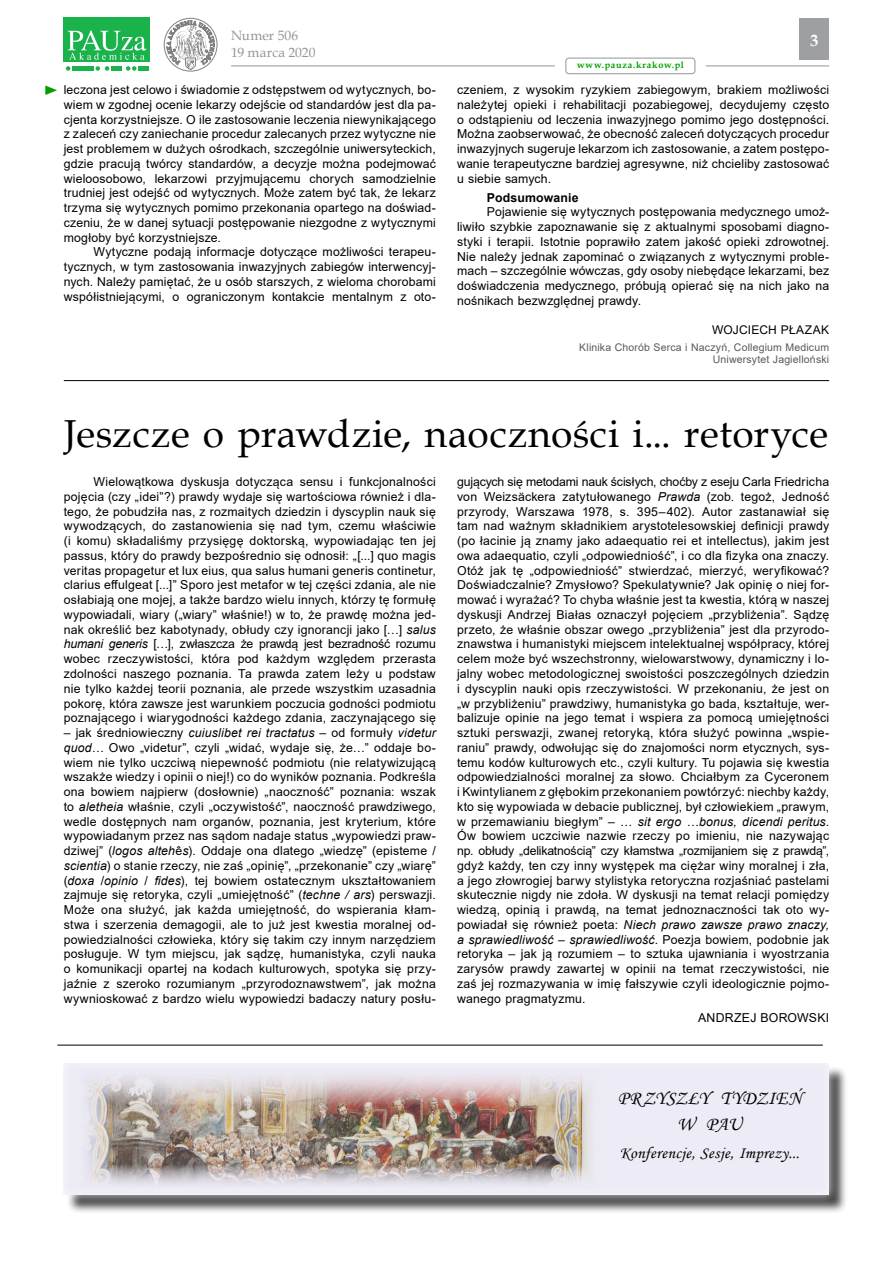
<style>
.page{position:relative;width:893px;height:1263px;background:#fff}
.page>*{position:absolute;margin:0;border:0;box-sizing:border-box;transform-origin:0 0}
.t1{font:39px "Book Antiqua";letter-spacing:.015em;color:#000}
.t2{font:19.5px/25.5px "Monotype Corsiva";letter-spacing:.01em;color:#000;text-align:center}
.t3{font:16.5px "Monotype Corsiva";letter-spacing:.025em;color:#000}
.t4{font:700 16.5px "Book Antiqua";color:#fff}
.t5{font:13.5px/16.2px "Book Antiqua";letter-spacing:.005em;color:#939598}
.t6{font:13.5px "Times New Roman";color:#00a000;scale:1.22 1}
.t7{font:12.3px/14.7px "Arial";letter-spacing:.015em;color:#000;text-align:justify}
.t8{font:700 12.3px "Arial";letter-spacing:.015em;color:#000}
.t9{font:12px "Arial";letter-spacing:.015em;color:#000}
.t10{font:10.5px/12.6px "Arial";letter-spacing:.015em;color:#58595b;text-align:right}
.t11{font:700 9.15px "Book Antiqua";letter-spacing:.075em;color:#00a000}
.s1{font-style:italic}
</style>
<div class="page">
<div style="left:799px;top:18px;width:30px;height:42px;background:#9d9fa2"></div>
<svg style="left:66px;top:66px;width:4px;height:5px"></svg>
<svg style="left:96px;top:66px;width:13px;height:5px"></svg>
<svg style="left:126px;top:66px;width:11px;height:5px"></svg>
<div style="left:72px;top:66px;width:10px;height:5px;background:#19b24b"></div>
<div style="left:84px;top:66px;width:10px;height:5px;background:#19b24b"></div>
<div style="left:111px;top:66px;width:10px;height:5px;background:#19b24b"></div>
<div style="left:138px;top:66px;width:10px;height:5px;background:#19b24b"></div>
<div style="left:64px;top:18px;width:86px;height:44px;background:#19b24b"></div>
<svg style="left:68px;top:30px;width:78px;height:30px"></svg>
<hr style="left:231px;top:66px;width:324px;height:1px;background:#939598">
<div style="left:566px;top:58px;width:129px;height:16px;border:1px solid #939598;border-radius:3px"></div>
<hr style="left:706px;top:66px;width:123px;height:1px;background:#939598">
<div style="left:164px;top:18px;width:53px;height:53px;border:1px solid #000;border-radius:50%"></div>
<svg style="left:167px;top:17px;width:48px;height:53px"></svg>
<hr style="left:64px;top:380px;width:765px;height:1px;background:#000">
<div style="left:66px;top:1065px;width:782px;height:149px;background:#000;opacity:.75"></div>
<div style="left:63px;top:1051px;width:777px;height:157px;background:#fff;opacity:.75"></div>
<hr style="left:57px;top:1045px;width:766px;height:1px;background:#000">
<img style="left:75px;top:1067px;width:525px;height:122px">
<p class="t5" style="left:231px;top:27px;width:86px">Numer 506<br>19 marca 2020</p>
<h3 class="t4" style="left:810px;top:30px;width:10px">3</h3>
<p class="t11" style="left:577px;top:59px;width:108px">www.pauza.krakow.pl</p>
<p class="t7" style="left:64px;top:82px;width:374px">leczona jest celowo i świadomie z odstępstwem od wytycznych, bo&shy;wiem w zgodnej ocenie lekarzy odejście od standardów jest dla pa&shy;cjenta korzystniejsze. O ile zastosowanie leczenia niewynikającego z zaleceń czy zaniechanie procedur zalecanych przez wytyczne nie jest problemem w dużych ośrodkach, szczególnie uniwersyteckich, gdzie pracują twórcy standardów, a decyzje można podejmować wieloosobowo, lekarzowi przyjmującemu chorych samodzielnie trudniej jest odejść od wytycznych. Może zatem być tak, że lekarz trzyma się wytycznych pomimo przekonania opartego na doświad&shy;czeniu, że w danej sytuacji postępowanie niezgodne z wytycznymi mogłoby być korzystniejsze.</p>
<p class="t7" style="left:64px;top:245px;width:374px;text-indent:30px">Wytyczne podają informacje dotyczące możliwości terapeu&shy;tycznych, w tym zastosowania inwazyjnych zabiegów interwencyj&shy;nych. Należy pamiętać, że u osób starszych, z wieloma chorobami współistniejącymi, o ograniczonym kontakcie mentalnym z oto-</p>
<p class="t6" style="left:43px;top:81px;width:15px">►</p>
<p class="t7" style="left:457px;top:82px;width:374px">czeniem, z wysokim ryzykiem zabiegowym, brakiem możliwości należytej opieki i rehabilitacji pozabiegowej, decydujemy często o odstąpieniu od leczenia inwazyjnego pomimo jego dostępności.<br>Można zaobserwować, że obecność zaleceń dotyczących procedur inwazyjnych sugeruje lekarzom ich zastosowanie, a zatem postępo&shy;wanie terapeutyczne bardziej agresywne, niż chcieliby zastosować u siebie samych.</p>
<p class="t8" style="left:487px;top:189px;width:93px">Podsumowanie</p>
<p class="t7" style="left:457px;top:205px;width:374px;text-indent:30px">Pojawienie się wytycznych postępowania medycznego umoż&shy;liwiło szybkie zapoznawanie się z aktualnymi sposobami diagno&shy;styki i terapii. Istotnie poprawiło zatem jakość opieki zdrowotnej.<br>Nie należy jednak zapominać o związanych z wytycznymi proble&shy;mach – szczególnie wówczas, gdy osoby niebędące lekarzami, bez doświadczenia medycznego, próbują opierać się na nich jako na nośnikach bezwzględnej prawdy.</p>
<p class="t9" style="left:712px;top:321px;width:119px">WOJCIECH PŁAZAK</p>
<p class="t10" style="left:579px;top:340px;width:251px">Klinika Chorób Serca i Naczyń, Collegium Medicum<br>Uniwersytet Jagielloński</p>
<h1 class="t1" style="left:64px;top:407px;width:766px">Jeszcze o prawdzie, naoczności i... retoryce</h1>
<p class="t7" style="left:64px;top:474px;width:374px;text-indent:30px">Wielowątkowa dyskusja dotycząca sensu i funkcjonalności pojęcia (czy „idei”?) prawdy wydaje się wartościowa również i dla&shy;tego, że pobudziła nas, z rozmaitych dziedzin i dyscyplin nauk się wywodzących, do zastanowienia się nad tym, czemu właściwie (i komu) składaliśmy przysięgę doktorską, wypowiadając ten jej passus, który do prawdy bezpośrednio się odnosił: „[...] quo magis veritas propagetur et lux eius, qua salus humani generis continetur, clarius effulgeat [...]” Sporo jest metafor w tej części zdania, ale nie osłabiają one mojej, a także bardzo wielu innych, którzy tę formułę wypowiadali, wiary („wiary” właśnie!) w to, że prawdę można jed&shy;nak określić bez kabotynady, obłudy czy ignorancji jako […] <span class="s1">salus humani generis</span> […], zwłaszcza że prawdą jest bezradność rozumu wobec rzeczywistości, która pod każdym względem przerasta zdolności naszego poznania. Ta prawda zatem leży u podstaw nie tylko każdej teorii poznania, ale przede wszystkim uzasadnia pokorę, która zawsze jest warunkiem poczucia godności podmiotu poznającego i wiarygodności każdego zdania, zaczynającego się</p>
<p class="t7" style="left:64px;top:725px;width:374px">– jak średniowieczny <span class="s1">cuiuslibet rei tractatus</span> – od formuły <span class="s1">videtur quod…</span> Owo „videtur”, czyli „widać, wydaje się, że…” oddaje bo&shy;wiem nie tylko uczciwą niepewność podmiotu (nie relatywizującą wszakże wiedzy i opinii o niej!) co do wyników poznania. Podkreśla ona bowiem najpierw (dosłownie) „naoczność” poznania: wszak to <span class="s1">aletheia</span> właśnie, czyli „oczywistość”, naoczność prawdziwego, wedle dostępnych nam organów, poznania, jest kryterium, które wypowiadanym przez nas sądom nadaje status „wypowiedzi praw&shy;dziwej” (<span class="s1">logos alteh</span>ê<span class="s1">s</span>). Oddaje ona dlatego „wiedzę” (episteme / <span class="s1">scientia</span>) o stanie rzeczy, nie zaś „opinię”, „przekonanie” czy „wiarę” (<span class="s1">doxa</span> /<span class="s1">opinio</span> / <span class="s1">fides</span>), tej bowiem ostatecznym ukształtowaniem zajmuje się retoryka, czyli „umiejętność” (<span class="s1">techne / ars</span>) perswazji.<br>Może ona służyć, jak każda umiejętność, do wspierania kłam&shy;stwa i szerzenia demagogii, ale to już jest kwestia moralnej od&shy;powiedzialności człowieka, który się takim czy innym narzędziem posługuje. W tym miejscu, jak sądzę, humanistyka, czyli nauka o komunikacji opartej na kodach kulturowych, spotyka się przy&shy;jaźnie z szeroko rozumianym „przyrodoznawstwem”, jak można wywnioskować z bardzo wielu wypowiedzi badaczy natury posłu-</p>
<p class="t7" style="left:457px;top:474px;width:374px">gujących się metodami nauk ścisłych, choćby z eseju Carla Friedricha von Weizsäckera zatytułowanego <span class="s1">Prawda</span> (zob. tegoż, Jedność przyrody, Warszawa 1978, s. 395–402). Autor zastanawiał się tam nad ważnym składnikiem arystotelesowskiej definicji prawdy (po łacinie ją znamy jako adaequatio rei et intellectus), jakim jest owa adaequatio, czyli „odpowiedniość”, i co dla fizyka ona znaczy.<br>Otóż jak tę „odpowiedniość” stwierdzać, mierzyć, weryfikować?<br>Doświadczalnie? Zmysłowo? Spekulatywnie? Jak opinię o niej for&shy;mować i wyrażać? To chyba właśnie jest ta kwestia, którą w naszej dyskusji Andrzej Białas oznaczył pojęciem „przybliżenia”. Sądzę przeto, że właśnie obszar owego „przybliżenia” jest dla przyrodo&shy;znawstwa i humanistyki miejscem intelektualnej współpracy, której celem może być wszechstronny, wielowarstwowy, dynamiczny i lo&shy;jalny wobec metodologicznej swoistości poszczególnych dziedzin i dyscyplin nauki opis rzeczywistości. W przekonaniu, że jest on „w przybliżeniu” prawdziwy, humanistyka go bada, kształtuje, wer&shy;balizuje opinie na jego temat i wspiera za pomocą umiejętności sztuki perswazji, zwanej retoryką, która służyć powinna „wspie&shy;raniu” prawdy, odwołując się do znajomości norm etycznych, sys&shy;temu kodów kulturowych etc., czyli kultury. Tu pojawia się kwestia odpowiedzialności moralnej za słowo. Chciałbym za Cyceronem i Kwintylianem z głębokim przekonaniem powtórzyć: niechby każdy, kto się wypowiada w debacie publicznej, był człowiekiem „prawym, w przemawianiu biegłym” – … <span class="s1">sit ergo …bonus, dicendi peritus</span>.<br>Ów bowiem uczciwie nazwie rzeczy po imieniu, nie nazywając np. obłudy „delikatnością” czy kłamstwa „rozmijaniem się z prawdą”, gdyż każdy, ten czy inny występek ma ciężar winy moralnej i zła, a jego złowrogiej barwy stylistyka retoryczna rozjaśniać pastelami skutecznie nigdy nie zdoła. W dyskusji na temat relacji pomiędzy wiedzą, opinią i prawdą, na temat jednoznaczności tak oto wy&shy;powiadał się również poeta: <span class="s1">Niech prawo zawsze prawo znaczy, a sprawiedliwość</span> – <span class="s1">sprawiedliwość</span>. Poezja bowiem, podobnie jak retoryka – jak ją rozumiem – to sztuka ujawniania i wyostrzania zarysów prawdy zawartej w opinii na temat rzeczywistości, nie zaś jej rozmazywania w imię fałszywie czyli ideologicznie pojmo&shy;wanego pragmatyzmu.</p>
<p class="t7" style="left:698px;top:1010px;width:133px">ANDRZEJ BOROWSKI</p>
<h2 class="t2" style="left:618px;top:1085px;width:185px">PRZYSZŁY TYDZIEŃ<br>W PAU</h2>
<h3 class="t3" style="left:620px;top:1143px;width:181px">Konferencje, Sesje, Imprezy...</h3>
</div>
